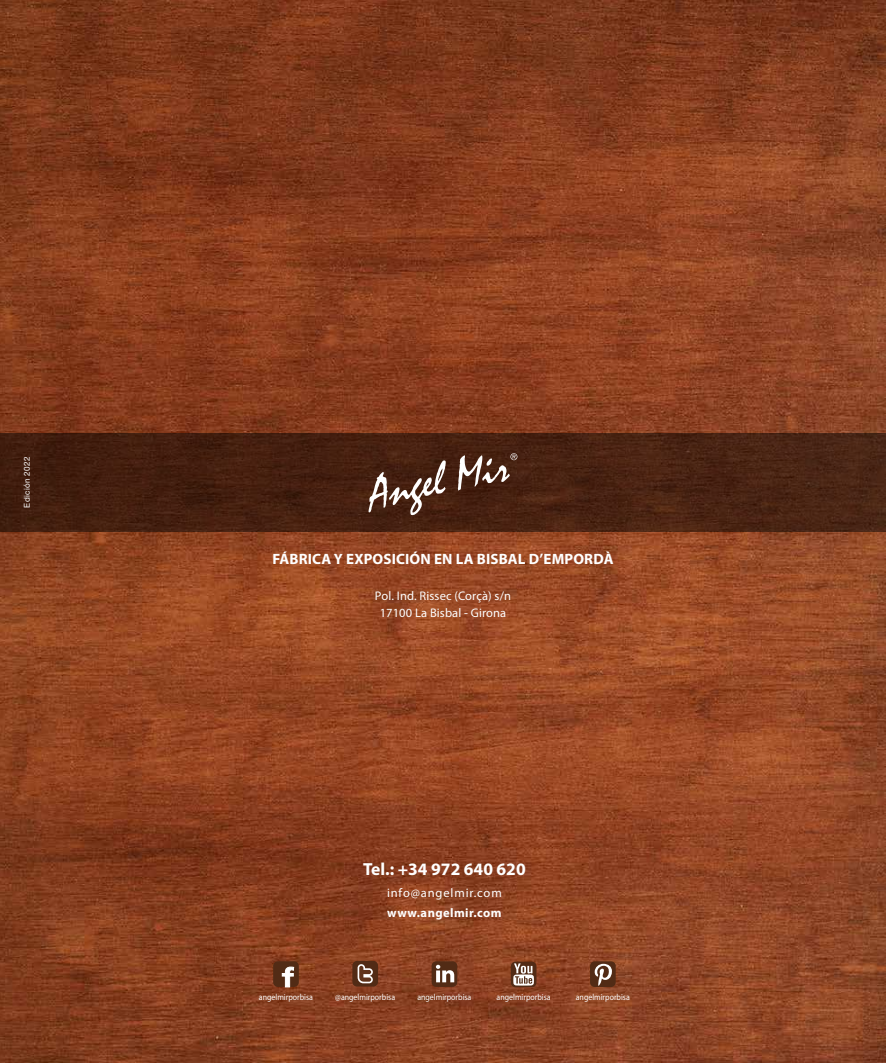
<style>
.page{position:relative;width:886px;height:1063px;background:#fff}
.page>*{position:absolute;margin:0;border:0;box-sizing:border-box;transform-origin:0 0}
.t1{font:700 17.5px "Myriad Pro";color:#fff}
.t2{font:700 15px "Myriad Pro";letter-spacing:.01em;color:#fff}
.t3{font:12.5px/16.2px "Myriad Pro";letter-spacing:.01em;color:#fff;text-align:center}
.t4{font:12.5px "Myriad Pro";letter-spacing:.07em;color:#fff}
.t5{font:700 12.5px "Myriad Pro";letter-spacing:.035em;color:#fff}
.t6{font:8.75px "Myriad Pro";color:#fff;scale:.9 1}
.t7{font:8.12px "Helvetica Neue LT Std";letter-spacing:.04em;color:#fff}
</style>
<div class="page">
<img style="left:0;top:0;width:886px;height:1063px">
<div style="left:0;top:433px;width:886px;height:98px;background:#462111"></div>
<svg style="left:368px;top:460px;width:78px;height:55px"></svg>
<svg style="left:458px;top:453px;width:59px;height:37px"></svg>
<div style="left:352px;top:961px;width:26px;height:26px;background:#522b15;border-radius:5px"></div>
<svg style="left:358px;top:964px;width:15px;height:19px"></svg>
<div style="left:511px;top:962px;width:25px;height:25px;background:#522b15;border-radius:5px"></div>
<svg style="left:513px;top:963px;width:21px;height:23px"></svg>
<div style="left:590px;top:961px;width:26px;height:26px;background:#522b15;border-radius:5px"></div>
<svg style="left:594px;top:964px;width:18px;height:22px"></svg>
<div style="left:432px;top:961px;width:25px;height:26px;background:#522b15;border-radius:5px"></div>
<svg style="left:436px;top:965px;width:18px;height:17px"></svg>
<div style="left:273px;top:961px;width:26px;height:26px;background:#522b15;border-radius:5px"></div>
<svg style="left:282px;top:967px;width:12px;height:20px"></svg>
<p class="t7" style="left:22px;top:508px;width:52px;rotate:-90deg">Edición 2022</p>
<h2 class="t2" style="left:272px;top:551px;width:342px">FÁBRICA Y EXPOSICIÓN EN LA BISBAL D’EMPORDÀ</h2>
<h3 class="t3" style="left:375px;top:588px;width:138px">Pol. Ind. Rissec (Corçà) s/n<br>17100 La Bisbal - Girona</h3>
<h1 class="t1" style="left:363px;top:859px;width:164px">Tel.: +34 972 640 620</h1>
<h3 class="t4" style="left:387px;top:885px;width:116px">info@angelmir.com</h3>
<h3 class="t5" style="left:387px;top:906px;width:116px">www.angelmir.com</h3>
<p class="t6" style="left:259px;top:991px;width:62px">angelmirporbisa</p>
<p class="t6" style="left:335px;top:991px;width:68px">@angelmirporbisa</p>
<p class="t6" style="left:417px;top:991px;width:62px">angelmirporbisa</p>
<p class="t6" style="left:497px;top:991px;width:62px">angelmirporbisa</p>
<p class="t6" style="left:576px;top:991px;width:62px">angelmirporbisa</p>
</div>
